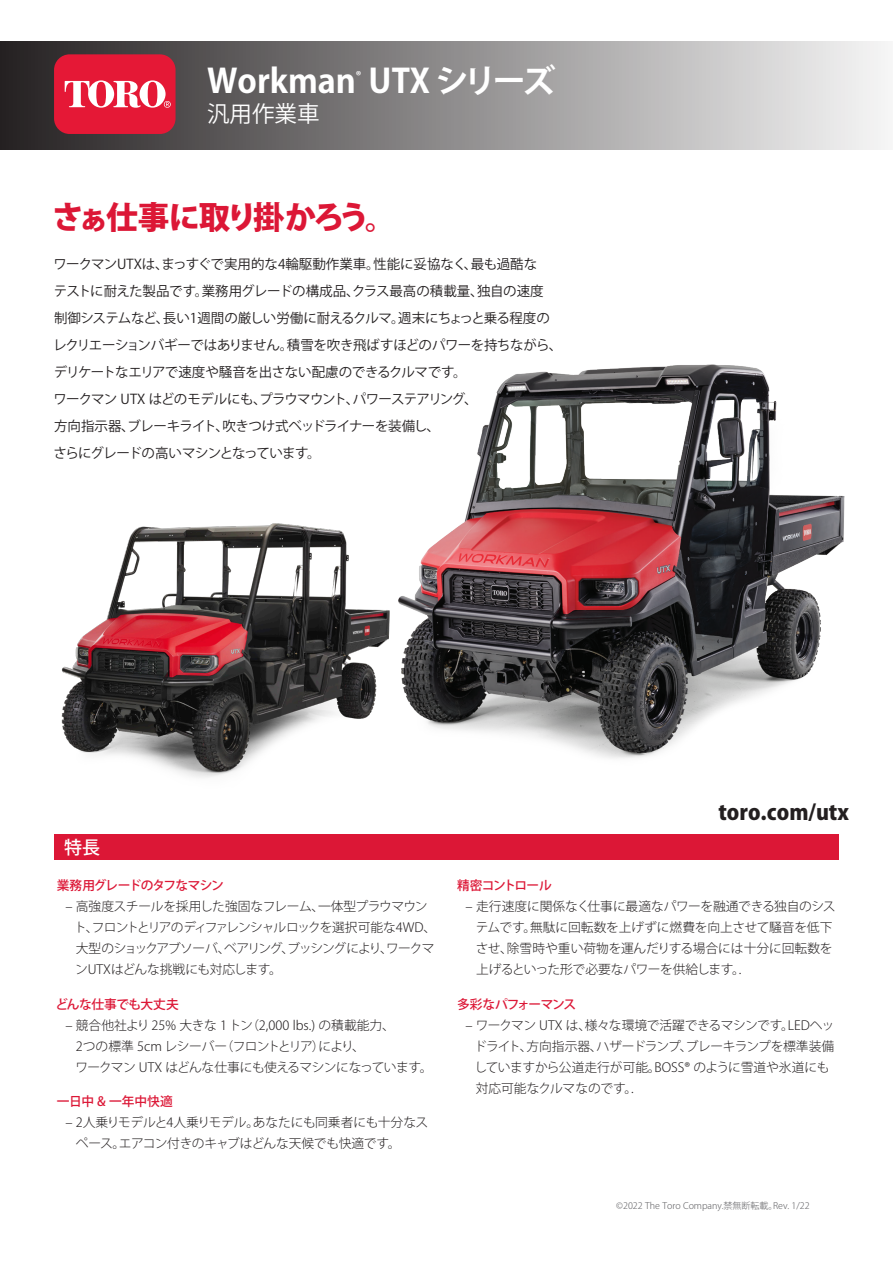
<style>
.page{position:relative;width:893px;height:1263px;background:#fff}
.page>*{position:absolute;margin:0;border:0;box-sizing:border-box;transform-origin:0 0}
.t1{font:700 33px "Koz Go Pro";color:#fff}
.Headline{font:800 31.65px "Koz Go Pro";letter-spacing:-.1em;color:#dc1736}
.Title_Small_Sub{font:22.5px "Koz Go Pro";color:#fff}
.Web_Address{font:800 21.15px "Koz Go Pro";color:#231f20}
.t2{font:500 18px "Koz Go Pro";color:#fff}
.Body_Copy{font:13.5px/27px "Koz Go Pro";letter-spacing:-.03em;color:#231f20}
.t3{font:300 12.75px/21px "Koz Go Pro";letter-spacing:-.02em;color:#231f20}
.t4{font:300 12.75px/21px "Koz Go Pro";letter-spacing:-.05em;color:#231f20}
.t5{font:500 12.75px "Koz Go Pro";letter-spacing:-.07em;color:#dc1736}
.t6{font:500 12.75px "Koz Go Pro";letter-spacing:-.045em;color:#dc1736}
.t7{font:500 12.75px "Koz Go Pro";color:#dc1736}
.t8{font:700 11.55px "Koz Go Pro";color:#fff}
.t9{font:300 9px "Koz Go Pro";color:#636366}
</style>
<div class="page">
<div style="left:54px;top:834px;width:785px;height:26px;background:#dc1736"></div>
<div style="left:0;top:42px;width:893px;height:108px;background:linear-gradient(to right,#252121,#f6f6f6)"></div>
<div style="left:54px;top:54px;width:122px;height:80px;background:#e51836;border-radius:16px"></div>
<svg style="left:164px;top:101px;width:7px;height:7px"></svg>
<svg style="left:165px;top:102px;width:5px;height:5px"></svg>
<svg style="left:140px;top:80px;width:26px;height:28px"></svg>
<div style="left:148px;top:82px;width:9px;height:24px;background:#e51836;border-radius:50%"></div>
<svg style="left:65px;top:80px;width:76px;height:28px"></svg>
<div style="left:96px;top:82px;width:10px;height:24px;background:#e51836;border-radius:50%"></div>
<img style="left:61px;top:523px;width:298px;height:255px">
<img style="left:359px;top:364px;width:486px;height:395px">
<p class="t1" style="left:207px;top:60px;width:350px">Workman UTX シリーズ</p>
<p class="t8" style="left:356px;top:69px;width:7px">®</p>
<p class="Title_Small_Sub" style="left:207px;top:99px;width:114px">汎用作業車</p>
<p class="Headline" style="left:52px;top:197px;width:346px">さぁ仕事に取り掛かろう。</p>
<p class="Body_Copy" style="left:53px;top:251px;width:511px">ワークマンUTXは、まっすぐで実用的な4輪駆動作業車。性能に妥協なく、最も過酷な<br>テストに耐えた製品です。業務用グレードの構成品、クラス最高の積載量、独自の速度<br>制御システムなど、長い1週間の厳しい労働に耐えるクルマ。週末にちょっと乗る程度のレクリエーションバギーではありません。積雪を吹き飛ばすほどのパワーを持ちながら、デリケートなエリアで速度や騒音を出さない配慮のできるクルマです。<br>ワークマン UTX はどのモデルにも、プラウマウント、パワーステアリング、<br>方向指示器、ブレーキライト、吹きつけ式ベッドライナーを装備し、<br>さらにグレードの高いマシンとなっています。</p>
<p class="t2" style="left:64px;top:835px;width:37px">特長</p>
<p class="Web_Address" style="left:718px;top:798px;width:132px">toro.com/utx</p>
<p class="t5" style="left:57px;top:877px;width:168px">業務用グレードのタフなマシン</p>
<p class="t4" style="left:74px;top:896px;width:364px;text-indent:-9px">– 高強度スチールを採用した強固なフレーム、一体型プラウマウント、フロントとリアのディファレンシャルロックを選択可能な4WD、大型のショックアブソーバ、ベアリング、ブッシングにより、ワークマンUTXはどんな挑戦にも対応します。</p>
<p class="t6" style="left:56px;top:996px;width:125px">どんな仕事でも大丈夫</p>
<p class="t3" style="left:75px;top:1015px;width:359px;text-indent:-10px">– 競合他社より 25% 大きな 1 トン（2,000 lbs.) の積載能力、<br>2つの標準 5cm レシーバー（フロントとリア）により、<br>ワークマン UTX はどんな仕事にも使えるマシンになっています。</p>
<p class="t7" style="left:57px;top:1093px;width:117px">一日中 &amp; 一年中快適</p>
<p class="t3" style="left:76px;top:1112px;width:354px;text-indent:-11px">– 2人乗りモデルと4人乗りモデル。あなたにも同乗者にも十分なスペース。エアコン付きのキャブはどんな天候でも快適です。</p>
<p class="t6" style="left:457px;top:877px;width:96px">精密コントロール</p>
<p class="t3" style="left:476px;top:896px;width:361px;text-indent:-10px">– 走行速度に関係なく仕事に最適なパワーを融通できる独自のシステムです。無駄に回転数を上げずに燃費を向上させて騒音を低下させ、除雪時や重い荷物を運んだりする場合には十分に回転数を上げるといった形で必要なパワーを供給します。.</p>
<p class="t5" style="left:457px;top:996px;width:121px">多彩なパフォーマンス</p>
<p class="t3" style="left:474px;top:1015px;width:362px;text-indent:-9px">– ワークマン UTX は、様々な環境で活躍できるマシンです。LEDヘッドライト、方向指示器、ハザードランプ、ブレーキランプを標準装備していますから公道走行が可能。BOSS® のように雪道や氷道にも対応可能なクルマなのです。.</p>
<p class="t9" style="left:616px;top:1200px;width:195px">©2022 The Toro Company.禁無断転載。Rev. 1/22</p>
</div>
